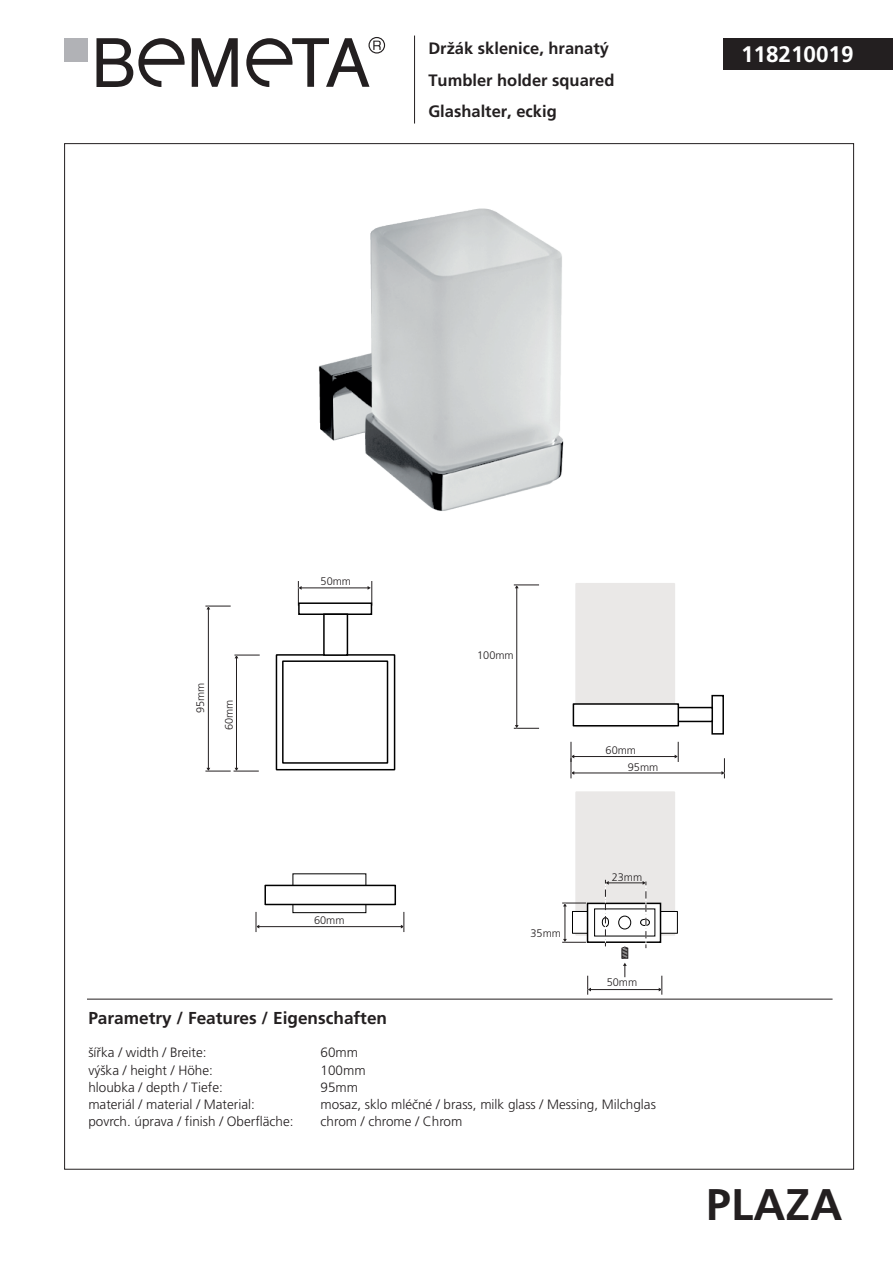
<style>
.page{position:relative;width:893px;height:1263px;background:#fff}
.page>*{position:absolute;margin:0;border:0;box-sizing:border-box;transform-origin:0 0}
.t1{font:700 44.25px "Frutiger CE";color:#231f20}
.t2{font:700 22.5px "Frutiger CE";color:#fff}
.t3{font:700 17.25px "Frutiger CE";color:#231f20}
.t4{font:700 16.5px/31.5px "Frutiger CE";color:#231f20}
.t5{font:300 13.5px "Frutiger CE";color:#231f20}
.t6{font:300 10.95px/16.5px "Frutiger CE";color:#231f20}
</style>
<div class="page">
<div style="left:575px;top:791px;width:100px;height:145px;background:#eae8e7"></div>
<div style="left:572px;top:911px;width:105px;height:22px;background:#fff"></div>
<div style="left:572px;top:911px;width:105px;height:22px;border:1px solid #000"></div>
<div style="left:575px;top:583px;width:100px;height:144px;background:#eae8e7"></div>
<div style="left:293px;top:874px;width:73px;height:39px;border:1px solid #000"></div>
<svg style="left:587px;top:903px;width:74px;height:40px"></svg>
<div style="left:724px;top:38px;width:169px;height:32px;background:#231f20"></div>
<svg style="left:192px;top:38px;width:46px;height:49px"></svg>
<svg style="left:96px;top:38px;width:89px;height:49px"></svg>
<div style="left:65px;top:38px;width:23px;height:24px;background:#b1b2b6"></div>
<svg style="left:246px;top:37px;width:139px;height:50px"></svg>
<hr style="left:414px;top:36px;width:1px;height:88px;background:#231f20">
<hr style="left:87px;top:999px;width:745px;height:1px;background:#231f20">
<hr style="left:236px;top:658px;width:1px;height:110px;background:#231f20">
<svg style="left:234px;top:655px;width:26px;height:3px"></svg>
<hr style="left:208px;top:609px;width:1px;height:159px;background:#231f20">
<svg style="left:205px;top:768px;width:54px;height:4px"></svg>
<svg style="left:205px;top:606px;width:26px;height:3px"></svg>
<hr style="left:516px;top:588px;width:1px;height:137px;background:#231f20">
<svg style="left:514px;top:725px;width:25px;height:4px"></svg>
<svg style="left:514px;top:585px;width:25px;height:3px"></svg>
<hr style="left:259px;top:926px;width:142px;height:1px;background:#231f20">
<svg style="left:256px;top:912px;width:3px;height:20px"></svg>
<svg style="left:401px;top:912px;width:4px;height:20px"></svg>
<hr style="left:574px;top:756px;width:101px;height:1px;background:#231f20">
<svg style="left:675px;top:742px;width:4px;height:20px"></svg>
<hr style="left:574px;top:773px;width:148px;height:1px;background:#231f20">
<svg style="left:571px;top:742px;width:3px;height:36px"></svg>
<svg style="left:721px;top:758px;width:4px;height:20px"></svg>
<div style="left:276px;top:654px;width:119px;height:116px;border:2px solid #000"></div>
<div style="left:282px;top:660px;width:106px;height:104px;border:2px solid #000"></div>
<hr style="left:565px;top:906px;width:1px;height:33px;background:#231f20">
<svg style="left:562px;top:939px;width:24px;height:4px"></svg>
<svg style="left:562px;top:903px;width:24px;height:3px"></svg>
<hr style="left:590px;top:989px;width:69px;height:1px;background:#231f20">
<svg style="left:587px;top:976px;width:4px;height:19px"></svg>
<svg style="left:659px;top:976px;width:4px;height:19px"></svg>
<hr style="left:608px;top:883px;width:35px;height:1px;background:#231f20">
<hr style="left:301px;top:588px;width:67px;height:1px;background:#231f20">
<svg style="left:298px;top:581px;width:4px;height:21px"></svg>
<svg style="left:368px;top:581px;width:5px;height:25px"></svg>
<div style="left:594px;top:909px;width:61px;height:27px;background:#fff"></div>
<div style="left:619px;top:916px;width:12px;height:13px;border:1px solid #000;border-radius:50%"></div>
<svg style="left:602px;top:880px;width:7px;height:66px"></svg>
<svg style="left:640px;top:881px;width:10px;height:67px"></svg>
<svg style="left:622px;top:947px;width:6px;height:30px"></svg>
<div style="left:298px;top:602px;width:74px;height:13px;border:2px solid #000"></div>
<div style="left:711px;top:695px;width:13px;height:40px;border:2px solid #000"></div>
<div style="left:323px;top:613px;width:25px;height:43px;background:#fff;border:2px solid #000"></div>
<div style="left:671px;top:707px;width:42px;height:15px;background:#fff;border:2px solid #000"></div>
<div style="left:573px;top:704px;width:105px;height:22px;background:#fff"></div>
<div style="left:573px;top:703px;width:106px;height:23px;border:2px solid #000"></div>
<div style="left:265px;top:885px;width:130px;height:19px;background:#fff"></div>
<div style="left:264px;top:885px;width:132px;height:20px;border:2px solid #000"></div>
<img style="left:236px;top:143px;width:430px;height:368px">
<p class="t4" style="left:428px;top:33px;width:188px">Držák sklenice, hranatý<br>Tumbler holder squared<br>Glashalter, eckig</p>
<h2 class="t2" style="left:741px;top:42px;width:114px">118210019</h2>
<p class="t6" style="left:192px;top:713px;width:32px;rotate:-90deg">95mm</p>
<p class="t6" style="left:221px;top:730px;width:32px;rotate:-90deg">60mm</p>
<p class="t6" style="left:321px;top:572px;width:32px">50mm</p>
<p class="t6" style="left:314px;top:912px;width:32px">60mm</p>
<p class="t6" style="left:477px;top:647px;width:38px">100mm</p>
<p class="t6" style="left:530px;top:925px;width:32px">35mm</p>
<p class="t6" style="left:628px;top:742px;width:32px;text-indent:-22px">60mm<br>95mm</p>
<p class="t6" style="left:612px;top:868px;width:32px">23mm</p>
<p class="t6" style="left:607px;top:974px;width:32px">50mm</p>
<p class="t3" style="left:88px;top:1008px;width:300px">Parametry / Features / Eigenschaften</p>
<p class="t5" style="left:88px;top:1045px;width:120px">šířka / width / Breite:</p>
<p class="t5" style="left:321px;top:1045px;width:39px">60mm</p>
<p class="t5" style="left:88px;top:1062px;width:126px">výška / height / Höhe:</p>
<p class="t5" style="left:321px;top:1062px;width:47px">100mm</p>
<p class="t5" style="left:88px;top:1079px;width:136px">hloubka / depth / Tiefe:</p>
<p class="t5" style="left:321px;top:1079px;width:39px">95mm</p>
<p class="t5" style="left:88px;top:1097px;width:168px">materiál / material / Material:</p>
<p class="t5" style="left:321px;top:1097px;width:337px">mosaz, sklo mléčné / brass, milk glass / Messing, Milchglas</p>
<p class="t5" style="left:88px;top:1114px;width:207px">povrch. úprava / finish / Oberfläche:</p>
<p class="t5" style="left:321px;top:1114px;width:143px">chrom / chrome / Chrom</p>
<h1 class="t1" style="left:706px;top:1179px;width:138px">PLAZA</h1>
</div>
